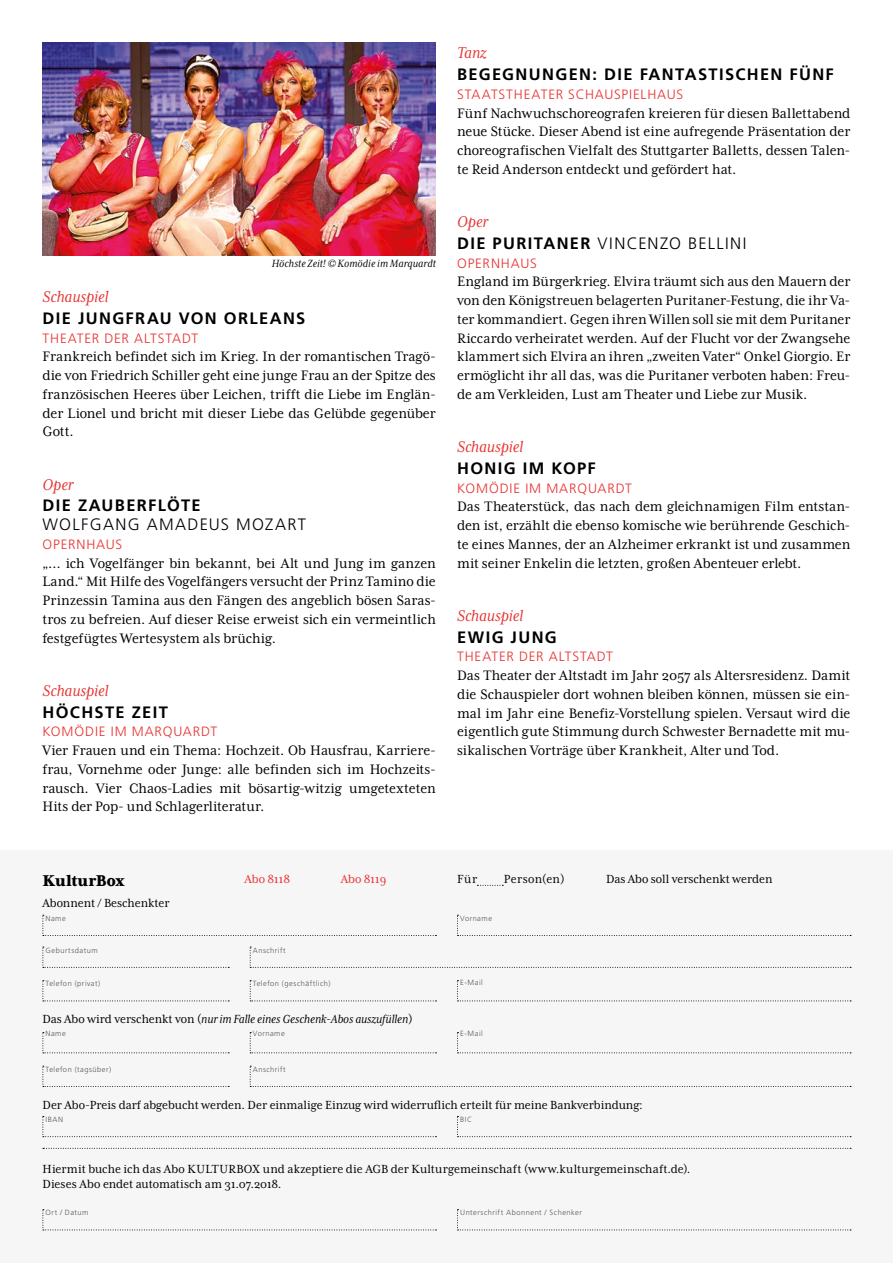
<style>
.page{position:relative;width:893px;height:1263px;background:#fff}
.page>*{position:absolute;margin:0;border:0;box-sizing:border-box;transform-origin:0 0}
.t1{font:italic 18px "Mrs Eaves XL Serif Nar OT";letter-spacing:-.005em;color:#e73230}
.t2{font:800 18px "Mrs Eaves XL Serif Nar OT";letter-spacing:-.01em;color:#000}
.t3{font:700 16.5px "Frutiger";letter-spacing:.08em;color:#000}
.t4{font:300 16.5px "Frutiger";letter-spacing:.08em;color:#000}
.t5{font:15.75px/18.8px "Mrs Eaves XL Serif Nar OT";letter-spacing:-.01em;color:#000;text-align:justify}
.t6{font:13.5px/15px "Mrs Eaves XL Serif Nar OT";letter-spacing:-.005em;color:#000}
.t7{font:300 13.5px "Frutiger";letter-spacing:.065em;color:#e73230}
.t8{font:italic 13.5px "Mrs Eaves XL Serif Nar OT";letter-spacing:-.005em;color:#000}
.t9{font:13.5px "Mrs Eaves XL Serif Nar OT";letter-spacing:-.005em;color:#e73230}
.t10{font:13.5px "Mrs Eaves XL Serif Nar OT";letter-spacing:.02em;color:#000}
.t11{font:italic 12px "Mrs Eaves XL Serif Nar OT";letter-spacing:.005em;color:#000}
.t12{font:300 7.5px "Frutiger";letter-spacing:.065em;color:#565656}
.s1{font-weight:700}
.s2{font-style:normal}
</style>
<div class="page">
<div style="left:0;top:850px;width:893px;height:413px;background:#f6f6f6"></div>
<svg style="left:43px;top:1066px;width:186px;height:21px"></svg>
<svg style="left:250px;top:1066px;width:601px;height:21px"></svg>
<svg style="left:43px;top:1032px;width:186px;height:21px"></svg>
<svg style="left:250px;top:1032px;width:186px;height:21px"></svg>
<svg style="left:457px;top:1032px;width:394px;height:21px"></svg>
<svg style="left:43px;top:980px;width:186px;height:21px"></svg>
<svg style="left:250px;top:980px;width:186px;height:21px"></svg>
<svg style="left:457px;top:980px;width:394px;height:21px"></svg>
<svg style="left:43px;top:947px;width:186px;height:21px"></svg>
<svg style="left:250px;top:947px;width:601px;height:21px"></svg>
<svg style="left:43px;top:915px;width:393px;height:21px"></svg>
<svg style="left:457px;top:915px;width:394px;height:21px"></svg>
<svg style="left:477px;top:885px;width:26px;height:1px"></svg>
<svg style="left:43px;top:1116px;width:393px;height:21px"></svg>
<svg style="left:457px;top:1116px;width:394px;height:21px"></svg>
<svg style="left:43px;top:1209px;width:393px;height:21px"></svg>
<svg style="left:457px;top:1209px;width:394px;height:21px"></svg>
<svg style="left:43px;top:1148px;width:808px;height:1px"></svg>
<img style="left:43px;top:43px;width:393px;height:212px">
<p class="t11" style="left:272px;top:257px;width:166px">Höchste Zeit! © Komödie im Marquardt</p>
<p class="t1" style="left:43px;top:288px;width:67px">Schauspiel</p>
<p class="t3" style="left:43px;top:308px;width:264px">DIE JUNGFRAU VON ORLEANS</p>
<p class="t7" style="left:43px;top:330px;width:157px">THEATER DER ALTSTADT</p>
<p class="t5" style="left:43px;top:347px;width:395px">Frankreich befindet sich im Krieg. In der romantischen Tragö&shy;die von Friedrich Schiller geht eine junge Frau an der Spitze des französischen Heeres über Leichen, trifft die Liebe im Englän&shy;der Lionel und bricht mit dieser Liebe das Gelübde gegenüber Gott.</p>
<p class="t1" style="left:43px;top:475px;width:33px">Oper</p>
<p class="t3" style="left:43px;top:496px;width:160px">DIE ZAUBERFLÖTE</p>
<p class="t4" style="left:43px;top:515px;width:265px">WOLFGANG AMADEUS MOZART</p>
<p class="t7" style="left:43px;top:536px;width:81px">OPERNHAUS</p>
<p class="t5" style="left:43px;top:553px;width:395px">„… ich Vogelfänger bin bekannt, bei Alt und Jung im ganzen Land.“ Mit Hilfe des Vogelfängers versucht der Prinz Tamino die Prinzessin Tamina aus den Fängen des angeblich bösen Saras&shy;tros zu befreien. Auf dieser Reise erweist sich ein vermeintlich festgefügtes Wertesystem als brüchig.</p>
<p class="t1" style="left:43px;top:681px;width:67px">Schauspiel</p>
<p class="t3" style="left:43px;top:702px;width:127px">HÖCHSTE ZEIT</p>
<p class="t7" style="left:43px;top:724px;width:176px">KOMÖDIE IM MARQUARDT</p>
<p class="t5" style="left:43px;top:741px;width:395px">Vier Frauen und ein Thema: Hochzeit. Ob Hausfrau, Karriere&shy;frau, Vornehme oder Junge: alle befinden sich im Hochzeits&shy;rausch. Vier Chaos-Ladies mit bösartig-witzig umgetexteten Hits der Pop- und Schlagerliteratur.</p>
<p class="t1" style="left:457px;top:44px;width:31px">Tanz</p>
<p class="t3" style="left:457px;top:65px;width:378px">BEGEGNUNGEN: DIE FANTASTISCHEN FÜNF</p>
<p class="t7" style="left:457px;top:86px;width:228px">STAATSTHEATER SCHAUSPIELHAUS</p>
<p class="t5" style="left:457px;top:103px;width:395px">Fünf Nachwuchschoreografen kreieren für diesen Ballettabend neue Stücke. Dieser Abend ist eine aufregende Präsentation der choreografischen Vielfalt des Stuttgarter Balletts, dessen Talen&shy;te Reid Anderson entdeckt und gefördert hat.</p>
<p class="t1" style="left:457px;top:213px;width:33px">Oper</p>
<p class="t4" style="left:457px;top:234px;width:291px"><span class="s1">DIE PURITANER</span> VINCENZO BELLINI</p>
<p class="t7" style="left:457px;top:255px;width:81px">OPERNHAUS</p>
<p class="t5" style="left:457px;top:272px;width:395px">England im Bürgerkrieg. Elvira träumt sich aus den Mauern der von den Königstreuen belagerten Puritaner-Festung, die ihr Va&shy;ter kommandiert. Gegen ihren Willen soll sie mit dem Puritaner Riccardo verheiratet werden. Auf der Flucht vor der Zwangsehe klammert sich Elvira an ihren „zweiten Vater“ Onkel Giorgio. Er ermöglicht ihr all das, was die Puritaner verboten haben: Freu&shy;de am Verkleiden, Lust am Theater und Liebe zur Musik.</p>
<p class="t1" style="left:457px;top:438px;width:67px">Schauspiel</p>
<p class="t3" style="left:457px;top:458px;width:140px">HONIG IM KOPF</p>
<p class="t7" style="left:457px;top:480px;width:176px">KOMÖDIE IM MARQUARDT</p>
<p class="t5" style="left:457px;top:497px;width:395px">Das Theaterstück, das nach dem gleichnamigen Film entstan&shy;den ist, erzählt die ebenso komische wie berührende Geschich&shy;te eines Mannes, der an Alzheimer erkrankt ist und zusammen mit seiner Enkelin die letzten, großen Abenteuer erlebt.</p>
<p class="t1" style="left:457px;top:606px;width:67px">Schauspiel</p>
<p class="t3" style="left:457px;top:627px;width:101px">EWIG JUNG</p>
<p class="t7" style="left:457px;top:649px;width:157px">THEATER DER ALTSTADT</p>
<p class="t5" style="left:457px;top:666px;width:395px">Das Theater der Altstadt im Jahr 2057 als Altersresidenz. Damit die Schauspieler dort wohnen bleiben können, müssen sie ein&shy;mal im Jahr eine Benefiz-Vorstellung spielen. Versaut wird die eigentlich gute Stimmung durch Schwester Bernadette mit mu&shy;sikalischen Vorträge über Krankheit, Alter und Tod.</p>
<p class="t2" style="left:43px;top:872px;width:84px">KulturBox</p>
<p class="t9" style="left:244px;top:872px;width:47px">Abo 8118</p>
<p class="t9" style="left:341px;top:872px;width:47px">Abo 8119</p>
<p class="t6" style="left:457px;top:871px;width:22px">Für</p>
<p class="t10" style="left:504px;top:872px;width:62px">Person(en)</p>
<p class="t6" style="left:606px;top:871px;width:168px">Das Abo soll verschenkt werden</p>
<p class="t6" style="left:43px;top:896px;width:129px">Abonnent / Beschenkter</p>
<p class="t12" style="left:46px;top:914px;width:22px">Name</p>
<p class="t12" style="left:460px;top:914px;width:33px">Vorname</p>
<p class="t12" style="left:46px;top:946px;width:54px">Geburtsdatum</p>
<p class="t12" style="left:253px;top:946px;width:34px">Anschrift</p>
<p class="t12" style="left:46px;top:979px;width:56px">Telefon (privat)</p>
<p class="t12" style="left:253px;top:979px;width:79px">Telefon (geschäftlich)</p>
<p class="t12" style="left:460px;top:978px;width:24px">E-Mail</p>
<p class="t8" style="left:43px;top:1012px;width:371px"><span class="s2">Das Abo wird verschenkt von (</span>nur im Falle eines Geschenk-Abos auszufüllen<span class="s2">)</span></p>
<p class="t12" style="left:46px;top:1029px;width:22px">Name</p>
<p class="t12" style="left:253px;top:1029px;width:33px">Vorname</p>
<p class="t12" style="left:460px;top:1029px;width:24px">E-Mail</p>
<p class="t12" style="left:46px;top:1065px;width:67px">Telefon (tagsüber)</p>
<p class="t12" style="left:253px;top:1065px;width:34px">Anschrift</p>
<p class="t6" style="left:43px;top:1097px;width:602px">Der Abo-Preis darf abgebucht werden. Der einmalige Einzug wird widerruflich erteilt für meine Bankverbindung:</p>
<p class="t12" style="left:46px;top:1115px;width:19px">IBAN</p>
<p class="t12" style="left:460px;top:1115px;width:14px">BIC</p>
<p class="t6" style="left:43px;top:1161px;width:649px">Hiermit buche ich das Abo KULTURBOX und akzeptiere die AGB der Kulturgemeinschaft (www.kulturgemeinschaft.de).<br>Dieses Abo endet automatisch am 31.07.2018.</p>
<p class="t12" style="left:46px;top:1208px;width:44px">Ort / Datum</p>
<p class="t12" style="left:460px;top:1208px;width:123px">Unterschrift Abonnent / Schenker</p>
</div>
